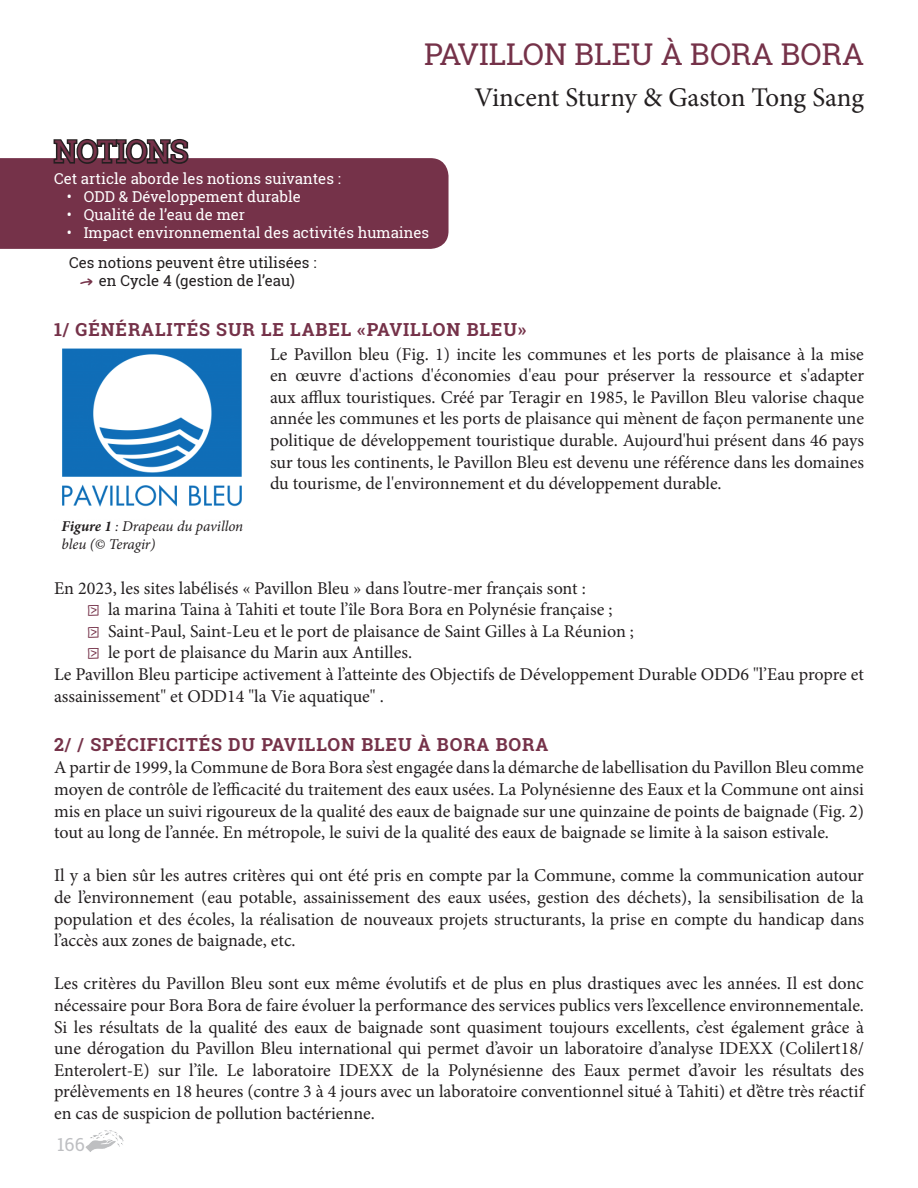
<style>
.page{position:relative;width:918px;height:1188px;background:#fff}
.page>*{position:absolute;margin:0;border:0;box-sizing:border-box;transform-origin:0 0}
.t1{font:30px "Roboto Slab";color:#753249}
.t2{font:27px "Minion Pro";letter-spacing:-.005em;color:#231f20}
.t3{font:18px/21.6px "Minion Pro";color:#231f20;text-align:justify}
.t4{font:700 18px "Roboto Slab";letter-spacing:.05em;color:#753249}
.t5{font:18px "Roboto Slab";color:#bebfc2}
.t6{font:15px "Roboto Slab";color:#fff}
.t7{font:15px/18px "Roboto Slab";color:#231f20;text-align:center}
.t8{font:italic 15px/18px "Minion Pro";letter-spacing:-.005em;color:#231f20}
.s1{font-family:"PW New Arrows";color:#753249}
.s2{font-weight:700}
.s3{font-family:"PW New Arrows";font-size:15px;color:#753249}
</style>
<div class="page">
<img style="left:85px;top:1144px;width:21px;height:8px">
<img style="left:89px;top:1130px;width:35px;height:18px">
<svg style="left:0;top:138px;width:449px;height:111px;background:#865062"></svg>
<img style="left:62px;top:348px;width:180px;height:159px">
<h1 class="t1" style="left:424px;top:33px;width:441px">Pavillon bleu à Bora Bora</h1>
<h1 class="t1" style="left:54px;top:131px;width:136px">notions</h1>
<p class="t6" style="left:54px;top:168px;width:288px">Cet article aborde les notions suivantes :</p>
<p class="t6" style="left:67px;top:186px;width:236px">• ODD &amp; Développement durable</p>
<p class="t6" style="left:67px;top:204px;width:180px">• Qualité de l’eau de mer</p>
<p class="t6" style="left:67px;top:222px;width:364px">• Impact environnemental des activités humaines</p>
<h2 class="t2" style="left:474px;top:80px;width:391px">Vincent Sturny &amp; Gaston Tong Sang</h2>
<p class="t7" style="left:69px;top:253px;width:249px">Ces notions peuvent être utilisées : <span class="s1">q</span> en Cycle 4 (gestion de l’eau)</p>
<p class="t4" style="left:54px;top:317px;width:474px">1/ GÉNÉRALITÉS SUR LE LABEL «PAVILLON BLEU»</p>
<p class="t8" style="left:62px;top:517px;width:183px"><span class="s2">Figure 1</span> : Drapeau du pavillon bleu (© Teragir)</p>
<p class="t3" style="left:270px;top:343px;width:596px">Le Pavillon bleu (Fig. 1) incite les communes et les ports de plaisance à la mise en œuvre d'actions d'économies d'eau pour préserver la ressource et s'adapter aux afflux touristiques. Créé par Teragir en 1985, le Pavillon Bleu valorise chaque année les communes et les ports de plaisance qui mènent de façon permanente une politique de développement touristique durable. Aujourd'hui présent dans 46 pays sur tous les continents, le Pavillon Bleu est devenu une référence dans les domaines du tourisme, de l'environnement et du développement durable.</p>
<p class="t3" style="left:54px;top:577px;width:533px">En 2023, les sites labélisés « Pavillon Bleu » dans l’outre-mer français sont :</p>
<p class="t3" style="left:88px;top:599px;width:526px"><span class="s3">L</span> la marina Taina à Tahiti et toute l’île Bora Bora en Polynésie française ;</p>
<p class="t3" style="left:88px;top:620px;width:548px"><span class="s3">L</span> Saint-Paul, Saint-Leu et le port de plaisance de Saint Gilles à La Réunion ;</p>
<p class="t3" style="left:88px;top:642px;width:326px"><span class="s3">L</span> le port de plaisance du Marin aux Antilles.</p>
<p class="t3" style="left:54px;top:663px;width:811px">Le Pavillon Bleu participe activement à l’atteinte des Objectifs de Développement Durable ODD6 "l’Eau propre et</p>
<p class="t3" style="left:54px;top:685px;width:331px">assainissement" et ODD14 "la Vie aquatique" .</p>
<p class="t4" style="left:54px;top:732px;width:496px">2/ / SPÉCIFICITÉS DU PAVILLON BLEU À BORA BORA</p>
<p class="t3" style="left:54px;top:757px;width:812px">A partir de 1999, la Commune de Bora Bora s’est engagée dans la démarche de labellisation du Pavillon Bleu comme moyen de contrôle de l’efficacité du traitement des eaux usées. La Polynésienne des Eaux et la Commune ont ainsi mis en place un suivi rigoureux de la qualité des eaux de baignade sur une quinzaine de points de baignade (Fig. 2) tout au long de l’année. En métropole, le suivi de la qualité des eaux de baignade se limite à la saison estivale.</p>
<p class="t3" style="left:54px;top:865px;width:812px">Il y a bien sûr les autres critères qui ont été pris en compte par la Commune, comme la communication autour de l’environnement (eau potable, assainissement des eaux usées, gestion des déchets), la sensibilisation de la population et des écoles, la réalisation de nouveaux projets structurants, la prise en compte du handicap dans l’accès aux zones de baignade, etc.</p>
<p class="t3" style="left:54px;top:973px;width:812px">Les critères du Pavillon Bleu sont eux même évolutifs et de plus en plus drastiques avec les années. Il est donc nécessaire pour Bora Bora de faire évoluer la performance des services publics vers l’excellence environnementale.<br>Si les résultats de la qualité des eaux de baignade sont quasiment toujours excellents, c’est également grâce à une dérogation du Pavillon Bleu international qui permet d’avoir un laboratoire d’analyse Idexx (Colilert18/ Enterolert-E) sur l’île. Le laboratoire Idexx de la Polynésienne des Eaux permet d’avoir les résultats des prélèvements en 18 heures (contre 3 à 4 jours avec un laboratoire conventionnel situé à Tahiti) et d’être très réactif en cas de suspicion de pollution bactérienne.</p>
<p class="t5" style="left:57px;top:1132px;width:29px">166</p>
</div>
